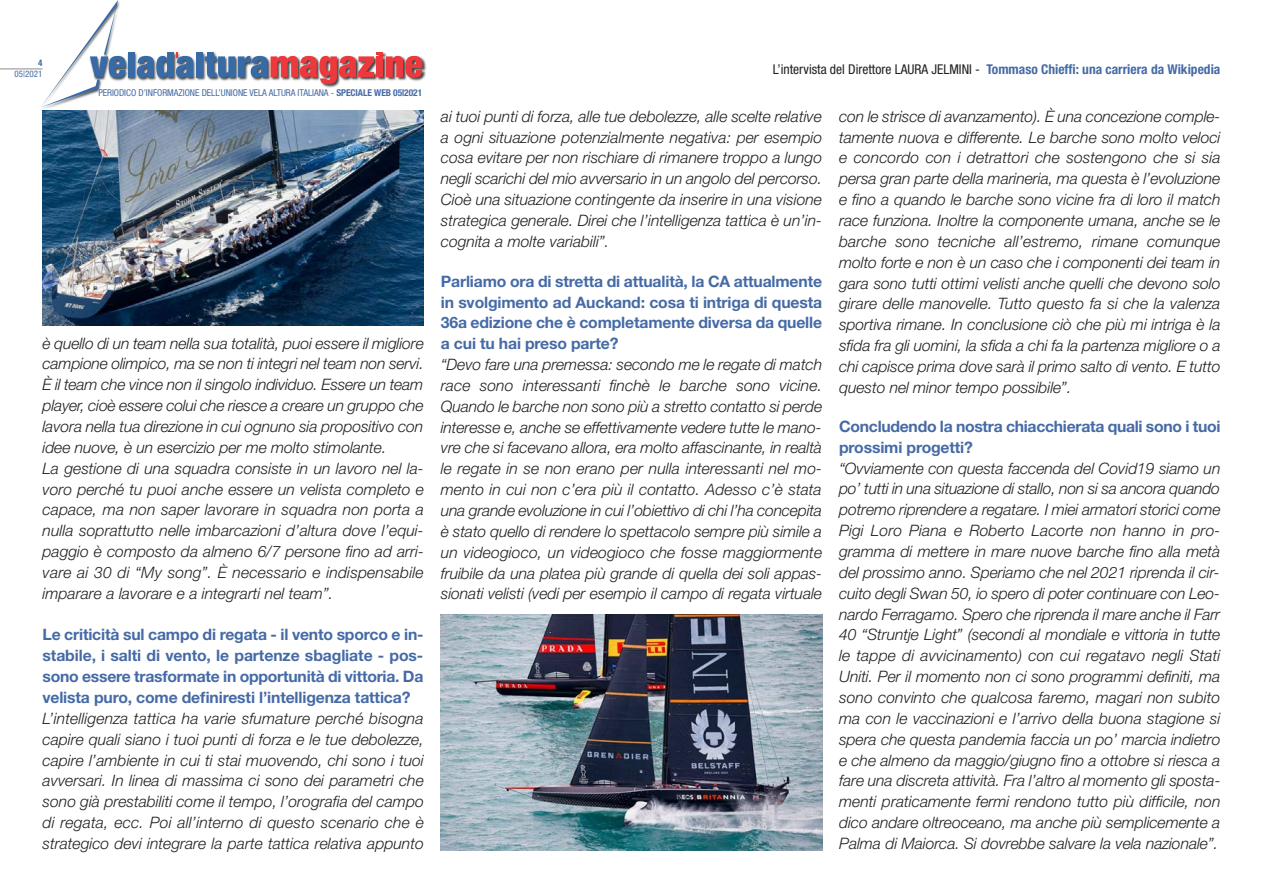
<style>
.page{position:relative;width:1263px;height:893px;background:#fff}
.page>*{position:absolute;margin:0;border:0;box-sizing:border-box;transform-origin:0 0}
.t1{font:italic 300 15.75px/20.9px "Helvetica Neue LT Std";letter-spacing:-.005em;color:#231f20;text-align:justify}
.t2{font:700 15.75px/20.9px "Helvetica Neue LT Std";letter-spacing:-.01em;color:#456aa6;text-align:justify}
.t3{font:condensed 13.5px "Helvetica Neue LT Std";color:#231f20}
.t4{font:condensed 9.45px "Helvetica Neue LT Std";letter-spacing:-.005em;color:#456aa6}
.t5{font:condensed 9px "Helvetica Neue LT Std";color:#456aa6}
.t6{font:700 condensed 9px "Helvetica Neue LT Std";color:#456aa6}
.s1{font-weight:700;color:#456aa6}
.s2{font-weight:700}
</style>
<div class="page">
<img style="left:35px;top:52px;width:392px;height:64px">
<svg style="left:40px;top:0;width:86px;height:107px"></svg>
<div style="left:128px;top:52px;width:7px;height:25px;background:#386aa6"></div>
<svg style="left:137px;top:52px;width:57px;height:26px"></svg>
<div style="left:196px;top:52px;width:7px;height:25px;background:#386aa6"></div>
<svg style="left:205px;top:52px;width:217px;height:32px"></svg>
<hr style="left:0;top:69px;width:43px;height:1px;background:#8d8c8e">
<img style="left:43px;top:111px;width:381px;height:214px">
<img style="left:441px;top:614px;width:381px;height:236px">
<p class="t6" style="left:38px;top:60px;width:6px">4</p>
<p class="t5" style="left:15px;top:70px;width:29px">05|2021</p>
<p class="t3" style="left:773px;top:64px;width:449px">L’intervista del Direttore LAURA JELMINI - <span class="s1">Tommaso Chieffi: una carriera da Wikipedia</span></p>
<p class="t4" style="left:98px;top:89px;width:325px">PERIODICO D’INFORMAZIONE DELL’UNIONE VELA ALTURA ITALIANA - <span class="s2">SPECIALE WEB 05|2021</span></p>
<p class="t1" style="left:43px;top:334px;width:383px;text-align:left">è quello di un team nella sua totalità, puoi essere il migliore campione olimpico, ma se non ti integri nel team non servi.<br>È il team che vince non il singolo individuo. Essere un team player, cioè essere colui che riesce a creare un gruppo che lavora nella tua direzione in cui ognuno sia propositivo con idee nuove, è un esercizio per me molto stimolante.<br>La gestione di una squadra consiste in un lavoro nel la&shy;voro perché tu puoi anche essere un velista completo e capace, ma non saper lavorare in squadra non porta a nulla soprattutto nelle imbarcazioni d’altura dove l’equi&shy;paggio è composto da almeno 6/7 persone fino ad arri&shy;vare ai 30 di “My song”. È necessario e indispensabile imparare a lavorare e a integrarti nel team”.</p>
<p class="t2" style="left:42px;top:626px;width:383px">Le criticità sul campo di regata - il vento sporco e in&shy;stabile, i salti di vento, le partenze sbagliate - pos&shy;sono essere trasformate in opportunità di vittoria. Da velista puro, come definiresti l’intelligenza tattica?</p>
<p class="t1" style="left:43px;top:709px;width:383px">L’intelligenza tattica ha varie sfumature perché bisogna capire quali siano i tuoi punti di forza e le tue debolezze, capire l’ambiente in cui ti stai muovendo, chi sono i tuoi avversari. In linea di massima ci sono dei parametri che sono già prestabiliti come il tempo, l’orografia del campo di regata, ecc. Poi all’interno di questo scenario che è strategico devi integrare la parte tattica relativa appunto</p>
<p class="t1" style="left:441px;top:107px;width:383px">ai tuoi punti di forza, alle tue debolezze, alle scelte relative a ogni situazione potenzialmente negativa: per esempio cosa evitare per non rischiare di rimanere troppo a lungo negli scarichi del mio avversario in un angolo del percorso.<br>Cioè una situazione contingente da inserire in una visione strategica generale. Direi che l’intelligenza tattica è un’in&shy;cognita a molte variabili”.</p>
<p class="t2" style="left:441px;top:272px;width:383px">Parliamo ora di stretta di attualità, la CA attualmente in svolgimento ad Auckand: cosa ti intriga di questa 36a edizione che è completamente diversa da quelle a cui tu hai preso parte?</p>
<p class="t1" style="left:441px;top:355px;width:383px">“Devo fare una premessa: secondo me le regate di match race sono interessanti finchè le barche sono vicine.<br>Quando le barche non sono più a stretto contatto si perde interesse e, anche se effettivamente vedere tutte le mano&shy;vre che si facevano allora, era molto affascinante, in realtà le regate in se non erano per nulla interessanti nel mo&shy;mento in cui non c’era più il contatto. Adesso c’è stata una grande evoluzione in cui l’obiettivo di chi l’ha concepita è stato quello di rendere lo spettacolo sempre più simile a un videogioco, un videogioco che fosse maggiormente fruibile da una platea più grande di quella dei soli appas&shy;sionati velisti (vedi per esempio il campo di regata virtuale</p>
<p class="t1" style="left:839px;top:107px;width:383px">con le strisce di avanzamento). È una concezione comple&shy;tamente nuova e differente. Le barche sono molto veloci e concordo con i detrattori che sostengono che si sia persa gran parte della marineria, ma questa è l’evoluzione e fino a quando le barche sono vicine fra di loro il match race funziona. Inoltre la componente umana, anche se le barche sono tecniche all’estremo, rimane comunque molto forte e non è un caso che i componenti dei team in gara sono tutti ottimi velisti anche quelli che devono solo girare delle manovelle. Tutto questo fa si che la valenza sportiva rimane. In conclusione ciò che più mi intriga è la sfida fra gli uomini, la sfida a chi fa la partenza migliore o a chi capisce prima dove sarà il primo salto di vento. E tutto questo nel minor tempo possibile”.</p>
<p class="t2" style="left:839px;top:417px;width:383px">Concludendo la nostra chiacchierata quali sono i tuoi prossimi progetti?</p>
<p class="t1" style="left:839px;top:459px;width:383px">“Ovviamente con questa faccenda del Covid19 siamo un po’ tutti in una situazione di stallo, non si sa ancora quando potremo riprendere a regatare. I miei armatori storici come Pigi Loro Piana e Roberto Lacorte non hanno in pro&shy;gramma di mettere in mare nuove barche fino alla metà del prossimo anno. Speriamo che nel 2021 riprenda il cir&shy;cuito degli Swan 50, io spero di poter continuare con Leo&shy;nardo Ferragamo. Spero che riprenda il mare anche il Farr 40 “Struntje Light” (secondi al mondiale e vittoria in tutte le tappe di avvicinamento) con cui regatavo negli Stati Uniti. Per il momento non ci sono programmi definiti, ma sono convinto che qualcosa faremo, magari non subito ma con le vaccinazioni e l’arrivo della buona stagione si spera che questa pandemia faccia un po’ marcia indietro e che almeno da maggio/giugno fino a ottobre si riesca a fare una discreta attività. Fra l’altro al momento gli sposta&shy;menti praticamente fermi rendono tutto più difficile, non dico andare oltreoceano, ma anche più semplicemente a Palma di Maiorca. Si dovrebbe salvare la vela nazionale”.</p>
</div>
